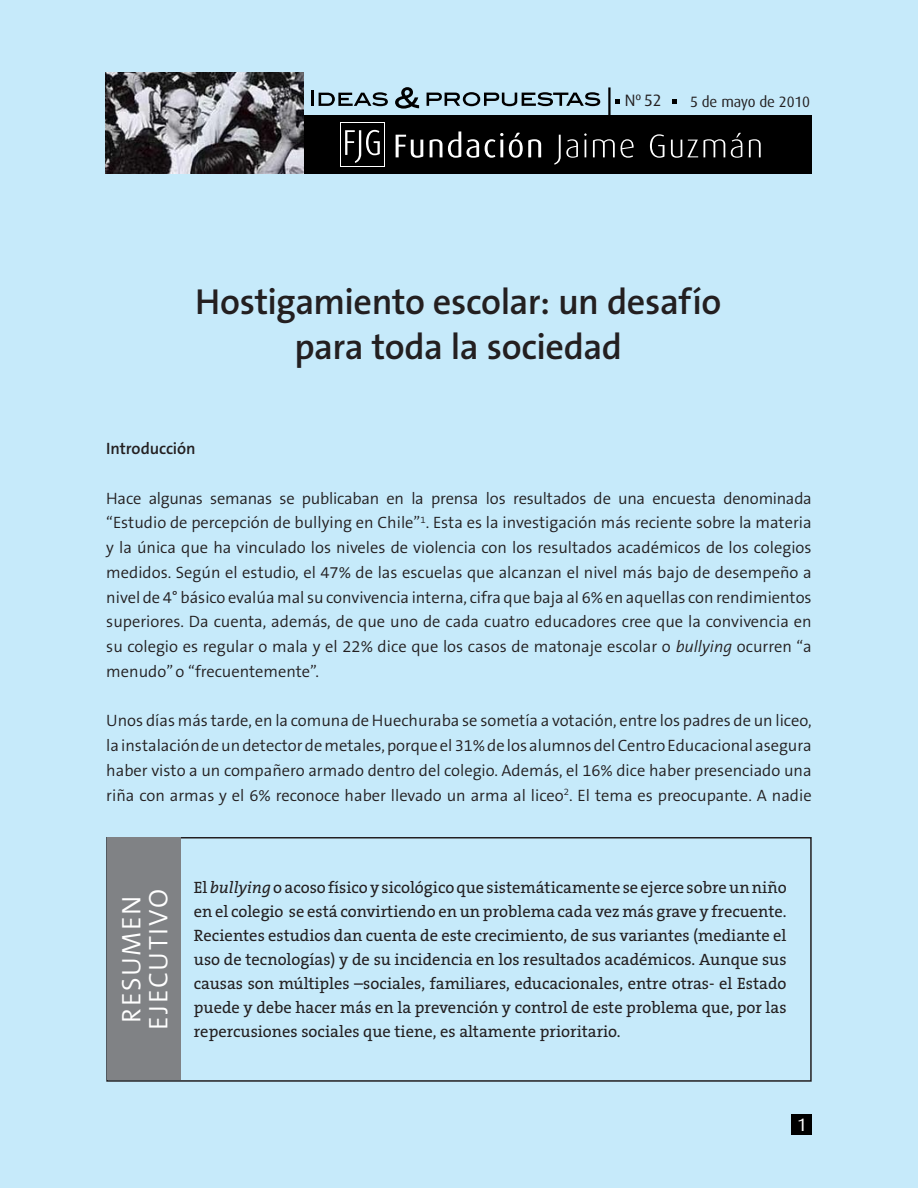
<style>
.page{position:relative;width:918px;height:1188px;background:#c6eafa}
.page>*{position:absolute;margin:0;border:0;box-sizing:border-box;transform-origin:0 0}
.t1{font:600 36.3px/45.5px "The Sans B6";letter-spacing:-.015em;color:#231f20;text-align:center}
.t2{font:300 27px/27px "The Sans B4";letter-spacing:.06em;color:#fff}
.t3{font:18px "Dax";color:#fff}
.t4{font:300 16.5px/24.8px "The Sans B4";color:#231f20;text-align:justify}
.t5{font:16.5px/24px "The Serif B5 Plain";color:#231f20;text-align:justify}
.t6{font:600 16.5px "The Sans B6";letter-spacing:-.005em;color:#231f20}
.t7{font:16.5px "Dax";color:#231f20}
.t8{font:15px "Dax";letter-spacing:-.01em;color:#231f20}
.s1{font-style:italic}
</style>
<div class="page">
<div style="left:106px;top:837px;width:706px;height:245px;border:2px solid #231f20"></div>
<div style="left:290px;top:115px;width:522px;height:59px;background:#000"></div>
<img style="left:106px;top:72px;width:197px;height:102px">
<hr style="left:608px;top:87px;width:3px;height:28px;background:#000">
<hr style="left:311px;top:90px;width:3px;height:16px;background:#000">
<svg style="left:319px;top:92px;width:69px;height:14px"></svg>
<svg style="left:427px;top:92px;width:173px;height:14px"></svg>
<svg style="left:395px;top:87px;width:24px;height:22px"></svg>
<svg style="left:616px;top:99px;width:4px;height:4px"></svg>
<svg style="left:672px;top:99px;width:5px;height:4px"></svg>
<div style="left:107px;top:837px;width:73px;height:243px;background:#808285"></div>
<div style="left:792px;top:1115px;width:20px;height:20px;background:#000"></div>
<svg style="left:340px;top:123px;width:45px;height:44px"></svg>
<div style="left:341px;top:124px;width:43px;height:42px;background:#000"></div>
<svg style="left:345px;top:130px;width:35px;height:33px"></svg>
<svg style="left:396px;top:131px;width:365px;height:34px"></svg>
<p class="t7" style="left:625px;top:91px;width:38px">Nº 52</p>
<p class="t8" style="left:690px;top:93px;width:122px">5 de mayo de 2010</p>
<h1 class="t1" style="left:195px;top:280px;width:528px">Hostigamiento escolar: un desafío para toda la sociedad</h1>
<p class="t6" style="left:106px;top:440px;width:91px">Introducción</p>
<p class="t4" style="left:106px;top:486px;width:707px">Hace algunas semanas se publicaban en la prensa los resultados de una encuesta denominada “Estudio de percepción de bullying en Chile”<sup>1</sup>. Esta es la investigación más reciente sobre la materia y la única que ha vinculado los niveles de violencia con los resultados académicos de los colegios medidos. Según el estudio, el 47% de las escuelas que alcanzan el nivel más bajo de desempeño a nivel de 4° básico evalúa mal su convivencia interna, cifra que baja al 6% en aquellas con rendimientos superiores. Da cuenta, además, de que uno de cada cuatro educadores cree que la convivencia en su colegio es regular o mala y el 22% dice que los casos de matonaje escolar o <span class="s1">bullying</span> ocurren “a menudo” o “frecuentemente”.</p>
<p class="t4" style="left:106px;top:709px;width:707px">Unos días más tarde, en la comuna de Huechuraba se sometía a votación, entre los padres de un liceo, la instalación de un detector de metales, porque el 31% de los alumnos del Centro Educacional asegura haber visto a un compañero armado dentro del colegio. Además, el 16% dice haber presenciado una riña con armas y el 6% reconoce haber llevado un arma al liceo<sup>2</sup>. El tema es preocupante. A nadie</p>
<h2 class="t2" style="left:119px;top:1030px;width:142px;rotate:-90deg">RESUMEN<br>EJECUTIVO</h2>
<p class="t5" style="left:194px;top:876px;width:594px">El <span class="s1">bullying</span> o acoso físico y sicológico que sistemáticamente se ejerce sobre un niño en el colegio se está convirtiendo en un problema cada vez más grave y frecuente.<br>Recientes estudios dan cuenta de este crecimiento, de sus variantes (mediante el uso de tecnologías) y de su incidencia en los resultados académicos. Aunque sus causas son múltiples –sociales, familiares, educacionales, entre otras- el Estado puede y debe hacer más en la prevención y control de este problema que, por las repercusiones sociales que tiene, es altamente prioritario.</p>
<p class="t3" style="left:797px;top:1115px;width:11px">1</p>
</div>
